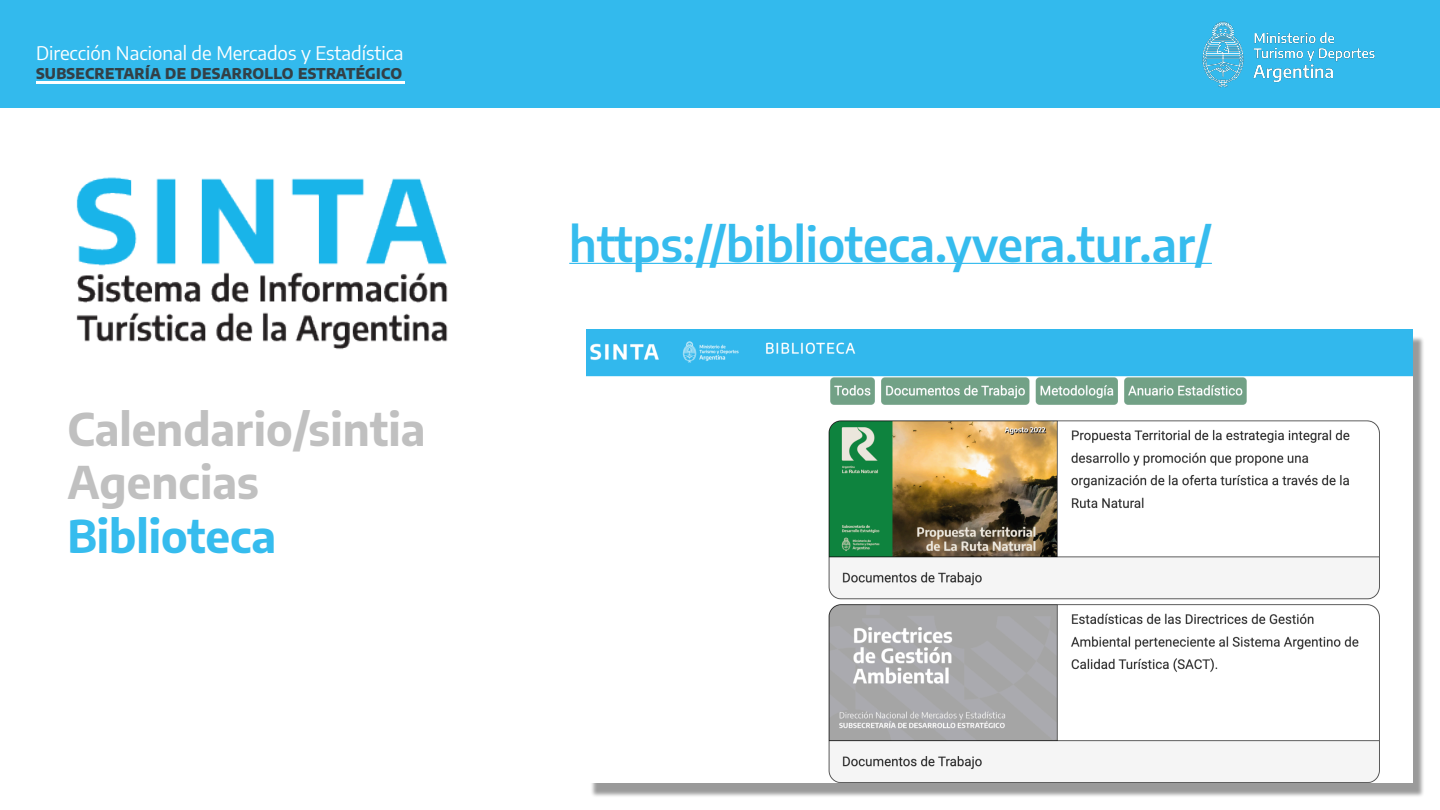
<style>
.page{position:relative;width:1440px;height:810px;background:#fff}
.page>*{position:absolute;margin:0;border:0;box-sizing:border-box;transform-origin:0 0}
.t1{font:600 46.5px "Encode Sans";color:#36bcee}
.t2{font:700 44.25px "Encode Sans";color:#c0c0c0}
.t3{font:700 44.25px "Encode Sans";color:#36bcee}
.t4{font:18.75px "Encode Sans";color:#fff}
.t5{font:800 14.62px "Encode Sans";letter-spacing:.02em;color:#334046}
</style>
<div class="page">
<div style="left:0;top:0;width:1440px;height:108px;background:#33baed"></div>
<img style="left:1202px;top:21px;width:173px;height:67px">
<hr style="left:36px;top:81px;width:368px;height:3px;background:#fff">
<img style="left:76px;top:177px;width:372px;height:173px">
<div style="left:590px;top:336px;width:835px;height:462px;background:#000;opacity:.4"></div>
<img style="left:587px;top:330px;width:826px;height:453px">
<hr style="left:569px;top:263px;width:643px;height:1px;background:#36bcee">
<p class="t4" style="left:36px;top:40px;width:369px">Dirección Nacional de Mercados y Estadística</p>
<p class="t5" style="left:36px;top:62px;width:368px">SUBSECRETARÍA DE DESARROLLO ESTRATÉGICO</p>
<p class="t2" style="left:68px;top:397px;width:360px">Calendario/sintia</p>
<p class="t2" style="left:68px;top:450px;width:193px">Agencias</p>
<p class="t3" style="left:68px;top:503px;width:210px">Biblioteca</p>
<p class="t1" style="left:569px;top:211px;width:644px">https://biblioteca.yvera.tur.ar/</p>
</div>
